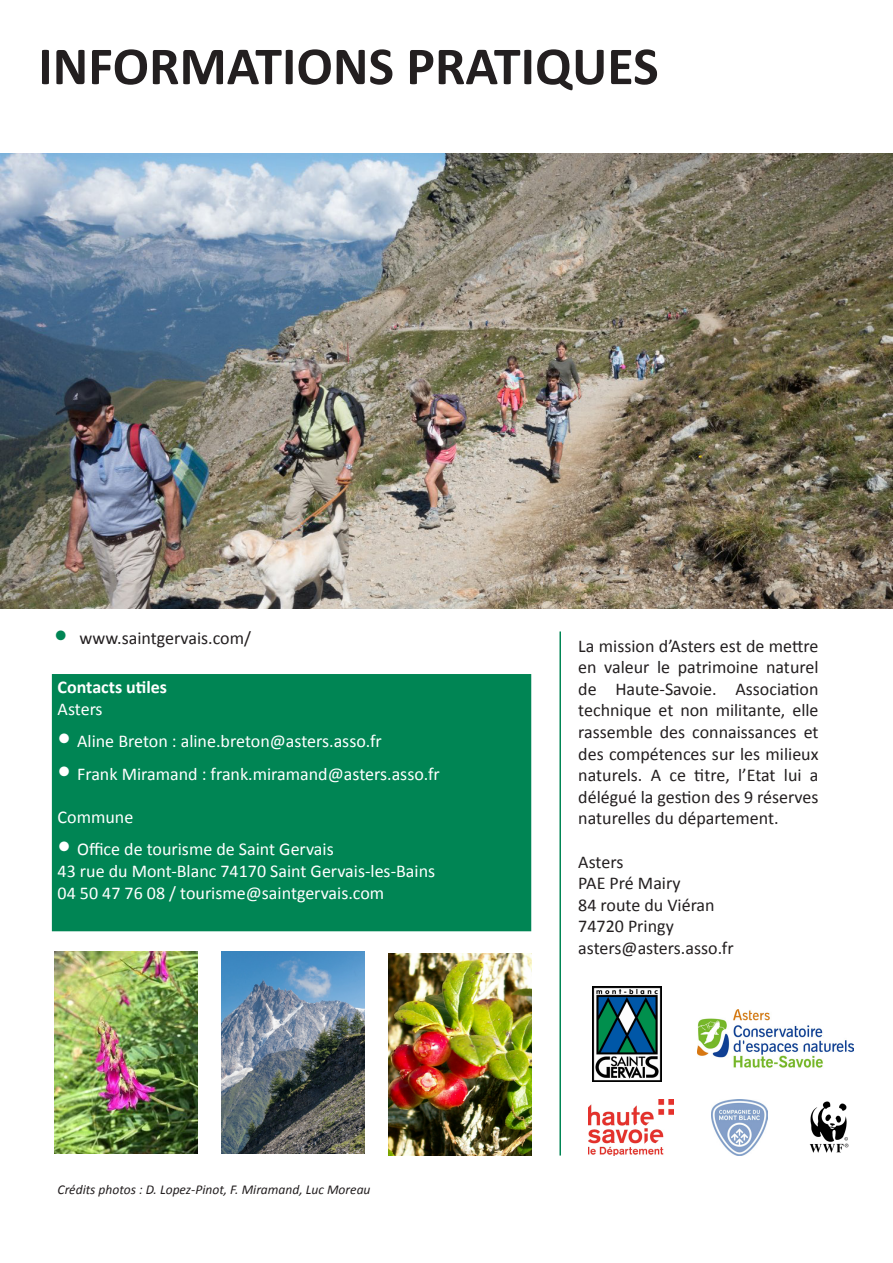
<style>
.page{position:relative;width:893px;height:1263px;background:#fff}
.page>*{position:absolute;margin:0;border:0;box-sizing:border-box;transform-origin:0 0}
.t1{font:700 54px "Calibri";color:#231f20}
.t2{font:18px/21.6px "Calibri";color:#231f20;text-align:justify}
.t3{font:18px "Calibri";color:#fff}
.t4{font:700 18px "Calibri";color:#fff}
.t5{font:italic 13.5px "Calibri";color:#231f20}
.s1{font-weight:700;font-size:27px;color:#008554}
.s2{font-weight:700;font-size:27px}
</style>
<div class="page">
<img style="left:697px;top:1009px;width:157px;height:59px">
<img style="left:54px;top:951px;width:143px;height:202px">
<img style="left:221px;top:951px;width:143px;height:202px">
<img style="left:388px;top:953px;width:143px;height:202px">
<hr style="left:559px;top:631px;width:2px;height:524px;background:#008554">
<img style="left:0;top:153px;width:893px;height:456px">
<div style="left:53px;top:675px;width:477px;height:255px;background:#008554"></div>
<div style="left:52px;top:674px;width:479px;height:257px;border:2px solid #008554"></div>
<img style="left:592px;top:987px;width:70px;height:94px">
<img style="left:589px;top:1099px;width:85px;height:57px">
<img style="left:711px;top:1099px;width:56px;height:57px">
<img style="left:809px;top:1101px;width:40px;height:52px">
<p class="t1" style="left:38px;top:32px;width:622px">INFORMATIONS PRATIQUES</p>
<p class="t2" style="left:54px;top:627px;width:199px"><span class="s1">•</span> www.saintgervais.com/</p>
<p class="t4" style="left:58px;top:676px;width:111px">Contacts utiles</p>
<p class="t3" style="left:58px;top:697px;width:47px">Asters</p>
<p class="t3" style="left:58px;top:730px;width:326px"><span class="s2">•</span> Aline Breton : aline.breton@asters.asso.fr</p>
<p class="t3" style="left:58px;top:762px;width:384px"><span class="s2">•</span> Frank Miramand : frank.miramand@asters.asso.fr</p>
<p class="t3" style="left:58px;top:805px;width:77px">Commune</p>
<p class="t3" style="left:58px;top:838px;width:278px"><span class="s2">•</span> Office de tourisme de Saint Gervais</p>
<p class="t3" style="left:58px;top:859px;width:379px">43 rue du Mont-Blanc 74170 Saint Gervais-les-Bains</p>
<p class="t3" style="left:58px;top:881px;width:328px">04 50 47 76 08 / tourisme@saintgervais.com</p>
<p class="t5" style="left:58px;top:1181px;width:314px">Crédits photos : D. Lopez-Pinot, F. Miramand, Luc Moreau</p>
<p class="t2" style="left:578px;top:635px;width:242px">La mission d’Asters est de mettre en valeur le patrimoine naturel de Haute-Savoie. Association technique et non militante, elle rassemble des connaissances et des compétences sur les milieux naturels. A ce titre, l’Etat lui a délégué la gestion des 9 réserves naturelles du département.</p>
<p class="t2" style="left:578px;top:851px;width:47px">Asters</p>
<p class="t2" style="left:578px;top:872px;width:104px">PAE Pré Mairy</p>
<p class="t2" style="left:578px;top:894px;width:138px">84 route du Viéran</p>
<p class="t2" style="left:578px;top:916px;width:97px">74720 Pringy</p>
<p class="t2" style="left:578px;top:937px;width:157px">asters@asters.asso.fr</p>
</div>
